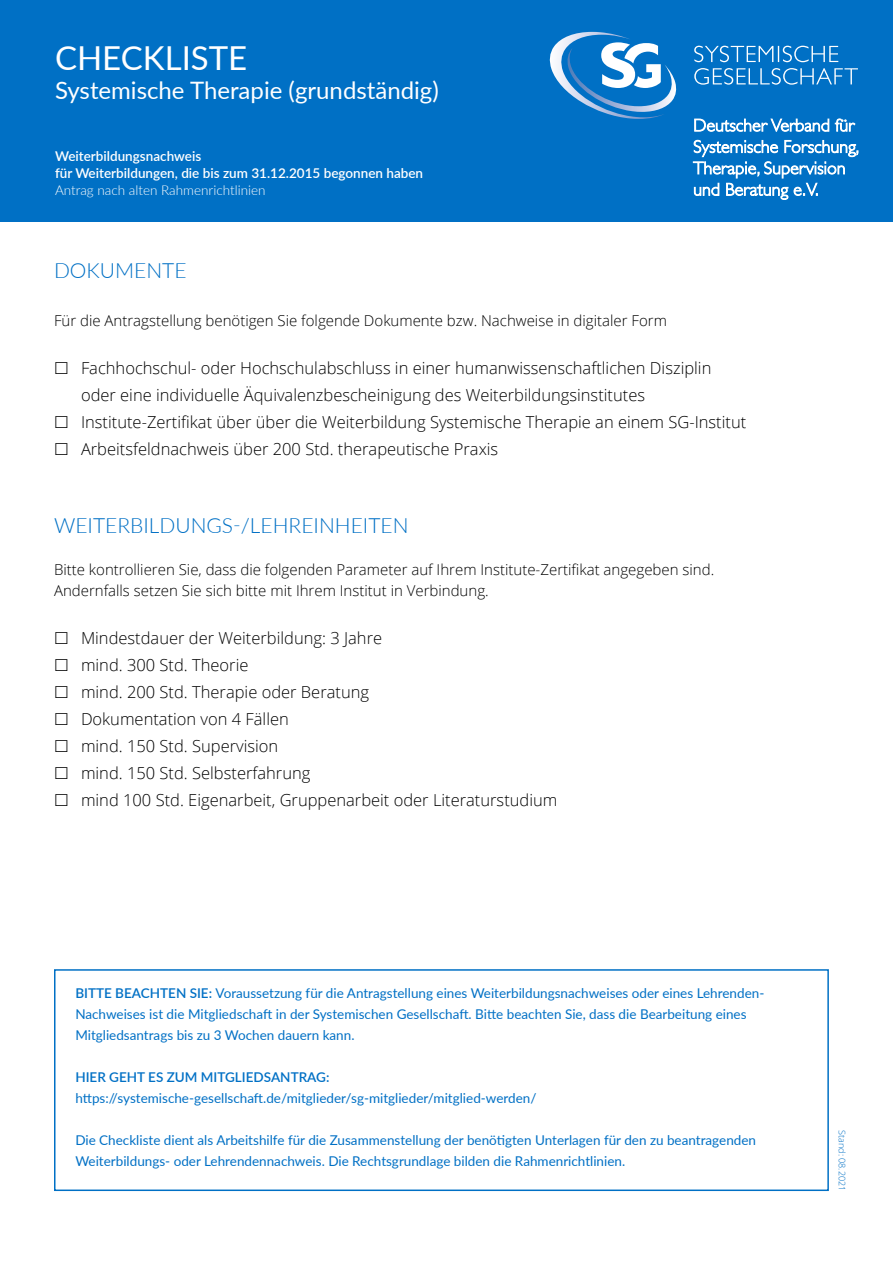
<style>
.page{position:relative;width:893px;height:1263px;background:#fff}
.page>*{position:absolute;margin:0;border:0;box-sizing:border-box;transform-origin:0 0}
.t1{font:33px "Lato";color:#fff}
.t2{font:24px "Lato";color:#fff}
.t3{font:300 21px "Lato";color:#0070c5}
.t4{font:300 16.5px/27px "Open Sans";color:#000001}
.t5{font:300 15px "Open Sans";color:#000001}
.t6{font:13.5px/21px "Lato";color:#0070c5}
.t7{font:600 13.5px "Lato";color:#fff}
.t8{font:300 13.5px "Lato";color:#fff}
.t9{font:300 9px "Open Sans";color:#0070c5}
.s1{font-weight:600}
</style>
<div class="page">
<div style="left:0;top:0;width:893px;height:222px;background:#0070c5"></div>
<svg style="left:694px;top:46px;width:164px;height:39px"></svg>
<svg style="left:549px;top:32px;width:128px;height:87px"></svg>
<svg style="left:693px;top:140px;width:165px;height:60px"></svg>
<svg style="left:695px;top:119px;width:160px;height:12px"></svg>
<div style="left:54px;top:969px;width:775px;height:222px;border:2px solid #0070c5"></div>
<p class="t1" style="left:55px;top:35px;width:194px">CHECKLISTE</p>
<p class="t2" style="left:55px;top:73px;width:385px">Systemische Therapie (grundständig)</p>
<p class="t7" style="left:55px;top:147px;width:148px">Weiterbildungsnachweis</p>
<p class="t7" style="left:55px;top:163px;width:370px">für Weiterbildungen, die bis zum 31.12.2015 begonnen haben</p>
<p class="t8" style="left:55px;top:180px;width:212px">Antrag nach alten Rahmenrichtlinien</p>
<p class="t3" style="left:54px;top:256px;width:134px">DOKUMENTE</p>
<p class="t5" style="left:54px;top:310px;width:614px">Für die Antragstellung benötigen Sie folgende Dokumente bzw. Nachweise in digitaler Form</p>
<p class="t4" style="left:81px;top:354px;width:632px">Fachhochschul- oder Hochschulabschluss in einer humanwissenschaftlichen Disziplin oder eine individuelle Äquivalenzbescheinigung des Weiterbildungsinstitutes</p>
<p class="t4" style="left:81px;top:408px;width:667px">Institute-Zertifikat über über die Weiterbildung Systemische Therapie an einem SG-Institut</p>
<p class="t4" style="left:81px;top:435px;width:419px">Arbeitsfeldnachweis über 200 Std. therapeutische Praxis</p>
<p class="t3" style="left:54px;top:511px;width:356px">WEITERBILDUNGS-/LEHREINHEITEN</p>
<p class="t5" style="left:54px;top:559px;width:662px">Bitte kontrollieren Sie, dass die folgenden Parameter auf Ihrem Institute-Zertifikat angegeben sind.</p>
<p class="t5" style="left:54px;top:580px;width:436px">Andernfalls setzen Sie sich bitte mit Ihrem Institut in Verbindung.</p>
<p class="t4" style="left:81px;top:624px;width:303px">Mindestdauer der Weiterbildung: 3 Jahre</p>
<p class="t4" style="left:81px;top:651px;width:169px">mind. 300 Std. Theorie</p>
<p class="t4" style="left:81px;top:678px;width:290px">mind. 200 Std. Therapie oder Beratung</p>
<p class="t4" style="left:81px;top:705px;width:209px">Dokumentation von 4 Fällen</p>
<p class="t4" style="left:81px;top:732px;width:199px">mind. 150 Std. Supervision</p>
<p class="t4" style="left:81px;top:759px;width:231px">mind. 150 Std. Selbsterfahrung</p>
<p class="t4" style="left:81px;top:786px;width:478px">mind 100 Std. Eigenarbeit, Gruppenarbeit oder Literaturstudium</p>
<p class="t6" style="left:75px;top:982px;width:690px"><span class="s1">BITTE BEACHTEN SIE:</span> Voraussetzung für die Antragstellung eines Weiterbildungsnachweises oder eines Lehrenden-</p>
<p class="t6" style="left:75px;top:1003px;width:673px">Nachweises ist die Mitgliedschaft in der Systemischen Gesellschaft. Bitte beachten Sie, dass die Bearbeitung eines</p>
<p class="t6" style="left:75px;top:1024px;width:281px">Mitgliedsantrags bis zu 3 Wochen dauern kann.</p>
<p class="t6" style="left:75px;top:1066px;width:463px"><span class="s1">HIER GEHT ES ZUM MITGLIEDSANTRAG: </span>https://systemische-gesellschaft.de/mitglieder/sg-mitglieder/mitglied-werden/</p>
<p class="t6" style="left:75px;top:1129px;width:682px">Die Checkliste dient als Arbeitshilfe für die Zusammenstellung der benötigten Unterlagen für den zu beantragenden</p>
<p class="t6" style="left:75px;top:1150px;width:551px">Weiterbildungs- oder Lehrendennachweis. Die Rechtsgrundlage bilden die Rahmenrichtlinien.</p>
<p class="t9" style="left:848px;top:1130px;width:62px;rotate:90deg">Stand: 08.2021</p>
</div>
